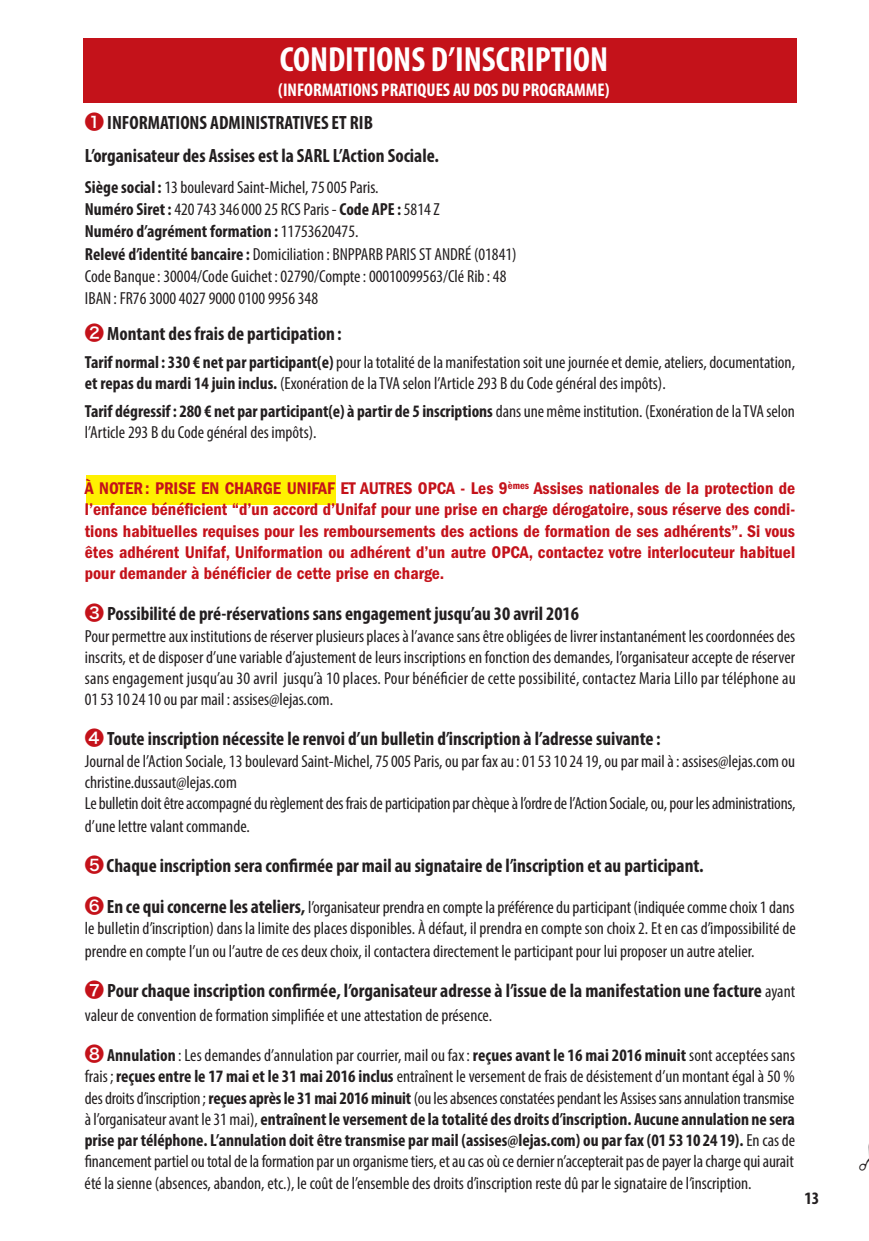
<style>
.page{position:relative;width:869px;height:1241px;background:#fff}
.page>*{position:absolute;margin:0;border:0;box-sizing:border-box;transform-origin:0 0}
.t1{font:700 condensed 35px "Myriad Pro";color:#fff}
.t2{font:700 condensed 19.25px/33.1px "Myriad Pro";color:#231f20}
.t3{font:700 condensed 18.38px "Myriad Pro";color:#fff}
.t4{font:condensed 17.5px/21.3px "Myriad Pro";color:#231f20}
.t5{font:600 condensed 17.5px/21px "Franklin Gothic";color:#c4121a;text-align:justify}
.t6{font:700 condensed 17.5px "Myriad Pro";color:#231f20}
.s1{font-family:"Hira Kaku Pro W6";font-weight:400;font-stretch:normal;color:#c4121a}
.s2{font-weight:700}
.s3{font-family:"Hira Kaku Pro W6";font-stretch:normal;font-size:19.25px;color:#c4121a}
.s4{font-weight:700;font-size:19.25px}
.s5{font-weight:400;font-size:17.5px}
</style>
<div class="page">
<div style="left:86px;top:475px;width:250px;height:29px;background:#fff101"></div>
<div style="left:83px;top:39px;width:712px;height:64px;background:#c4121a"></div>
<h1 class="t1" style="left:279px;top:47px;width:330px">CONDITIONS D’INSCRIPTION</h1>
<p class="t3" style="left:278px;top:83px;width:333px">(INFORMATIONS PRATIQUES AU DOS DU PROGRAMME)</p>
<p class="t2" style="left:85px;top:108px;width:355px"><span class="s1">❶</span> INFORMATIONS ADMINISTRATIVES ET RIB<br>L’organisateur des Assises est la SARL L’Action Sociale.</p>
<p class="t4" style="left:85px;top:177px;width:433px;line-height:22.2px"><span class="s2">Siège social :</span> 13 boulevard Saint-Michel, 75 005 Paris.<br><span class="s2">Numéro Siret :</span> 420 743 346 000 25 RCS Paris - <span class="s2">Code APE :</span> 5814 Z<br><span class="s2">Numéro d’agrément formation :</span> 11753620475.<br><span class="s2">Relevé d’identité bancaire :</span> Domiciliation : BNPPARB PARIS ST ANDRÉ (01841)<br>Code Banque : 30004/Code Guichet : 02790/Compte : 00010099563/Clé Rib : 48<br>IBAN : FR76 3000 4027 9000 0100 9956 348</p>
<p class="t2" style="left:85px;top:318px;width:258px"><span class="s1">❷</span> Montant des frais de participation :</p>
<p class="t4" style="left:85px;top:353px;width:711px"><span class="s2">Tarif normal : 330 € net par participant(e)</span> pour la totalité de la manifestation soit une journée et demie, ateliers, documentation, <span class="s2">et repas du mardi 14 juin inclus.</span> (Exonération de la TVA selon l’Article 293 B du Code général des impôts).</p>
<p class="t4" style="left:85px;top:402px;width:711px"><span class="s2">Tarif dégressif : 280 € net par participant(e) à partir de 5 inscriptions</span> dans une même institution. (Exonération de la TVA selon l’Article 293 B du Code général des impôts).</p>
<p class="t5" style="left:85px;top:479px;width:711px">À NOTER: PRISE EN CHARGE UNIFAF ET AUTRES OPCA - Les 9<sup>èmes</sup> Assises nationales de la protection de l’enfance bénéficient “d’un accord d’Unifaf pour une prise en charge dérogatoire, sous réserve des condi&shy;tions habituelles requises pour les remboursements des actions de formation de ses adhérents”. Si vous êtes adhérent Unifaf, Uniformation ou adhérent d’un autre OPCA, contactez votre interlocuteur habituel pour demander à bénéficier de cette prise en charge.</p>
<p class="t2" style="left:85px;top:598px;width:495px"><span class="s1">❸</span> Possibilité de pré-réservations sans engagement jusqu’au 30 avril 2016</p>
<p class="t4" style="left:85px;top:626px;width:712px;text-align:justify">Pour permettre aux institutions de réserver plusieurs places à l’avance sans être obligées de livrer instantanément les coordonnées des inscrits, et de disposer d’une variable d’ajustement de leurs inscriptions en fonction des demandes, l’organisateur accepte de réserver sans engagement jusqu’au 30 avril jusqu’à 10 places. Pour bénéficier de cette possibilité, contactez Maria Lillo par téléphone au 01 53 10 24 10 ou par mail : assises@lejas.com.</p>
<p class="t2" style="left:85px;top:723px;width:577px"><span class="s1">❹</span>Toute inscription nécessite le renvoi d’un bulletin d’inscription à l’adresse suivante :</p>
<p class="t4" style="left:85px;top:752px;width:711px">Journal de l’Action Sociale, 13 boulevard Saint-Michel, 75 005 Paris, ou par fax au : 01 53 10 24 19, ou par mail à : assises@lejas.com ou christine.dussaut@lejas.com<br>Le bulletin doit être accompagné du règlement des frais de participation par chèque à l’ordre de l’Action Sociale, ou, pour les administrations, d’une lettre valant commande.</p>
<p class="t2" style="left:85px;top:850px;width:620px"><span class="s1">❺</span>Chaque inscription sera confirmée par mail au signataire de l’inscription et au participant.</p>
<p class="t4" style="left:85px;top:897px;width:712px;line-height:22.1px;text-align:justify"><span class="s3">❻</span><span class="s4">En ce qui concerne les ateliers,</span> l’organisateur prendra en compte la préférence du participant (indiquée comme choix 1 dans le bulletin d’inscription) dans la limite des places disponibles. À défaut, il prendra en compte son choix 2. Et en cas d’impossibilité de prendre en compte l’un ou l’autre de ces deux choix, il contactera directement le participant pour lui proposer un autre atelier.</p>
<p class="t2" style="left:85px;top:975px;width:711px"><span class="s1">❼</span> Pour chaque inscription confirmée, l’organisateur adresse à l’issue de la manifestation une facture <span class="s5">ayant</span></p>
<p class="t4" style="left:85px;top:1005px;width:408px">valeur de convention de formation simplifiée et une attestation de présence.</p>
<p class="t4" style="left:85px;top:1045px;width:711px;text-align:justify"><span class="s3">❽</span> <span class="s2">Annulation</span> : Les demandes d’annulation par courrier, mail ou fax : <span class="s2">reçues avant le 16 mai 2016 minuit</span> sont acceptées sans frais ; <span class="s2">reçues entre le 17 mai et le 31 mai 2016 inclus</span> entraînent le versement de frais de désistement d’un montant égal à 50 % des droits d’inscription ; <span class="s2">reçues après le 31 mai 2016 minuit</span> (ou les absences constatées pendant les Assises sans annulation transmise à l’organisateur avant le 31 mai), <span class="s2">entraînent le versement de la totalité des droits d’inscription. Aucune annulation ne sera prise par téléphone. L’annulation doit être transmise par mail (assises@lejas.com) ou par fax (01 53 10 24 19).</span> En cas de financement partiel ou total de la formation par un organisme tiers, et au cas où ce dernier n’accepterait pas de payer la charge qui aurait été la sienne (absences, abandon, etc.), le coût de l’ensemble des droits d’inscription reste dû par le signataire de l’inscription.</p>
<p class="t6" style="left:804px;top:1191px;width:16px">13</p>
</div>
